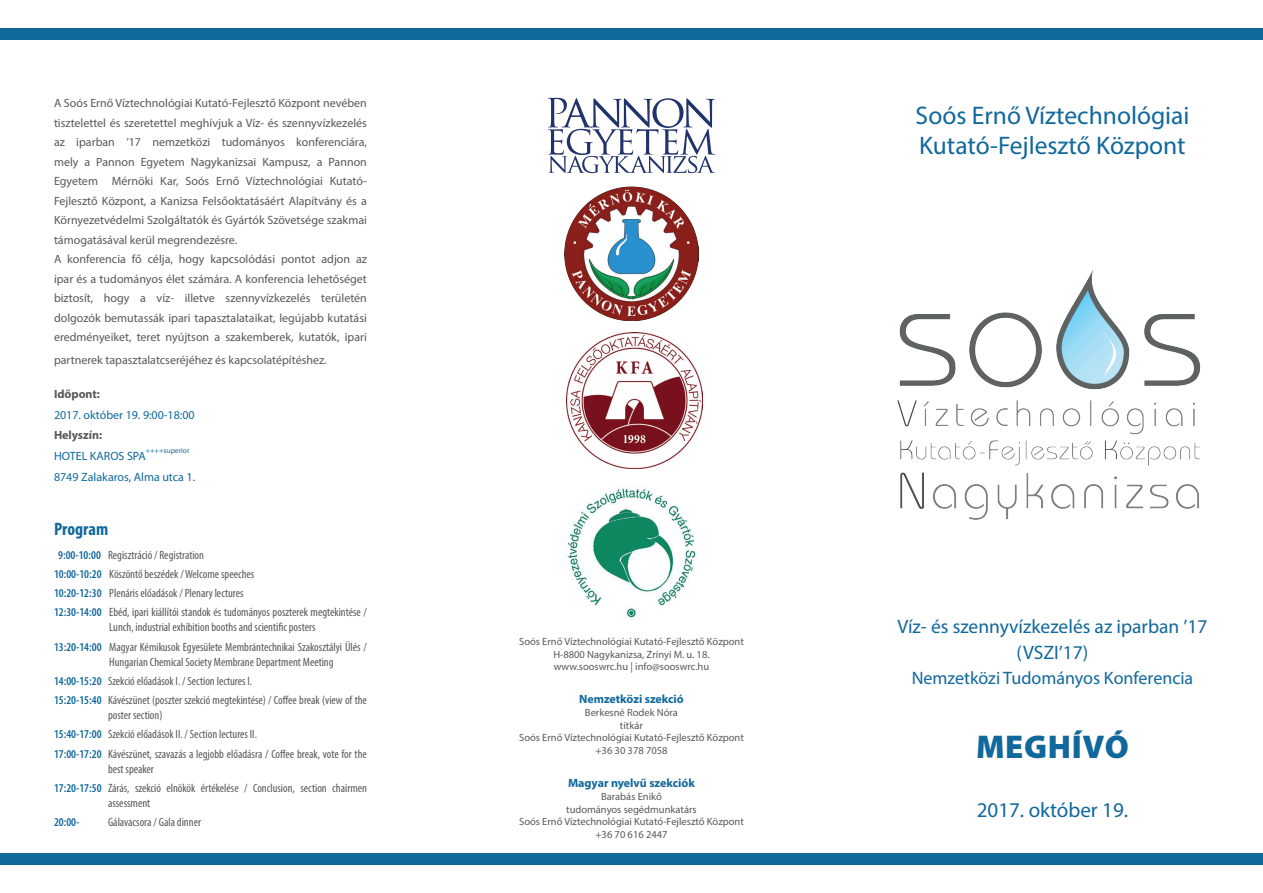
<style>
.page{position:relative;width:1263px;height:893px;background:#fff}
.page>*{position:absolute;margin:0;border:0;box-sizing:border-box;transform-origin:0 0}
.program{font:900 33px "Myriad Pro";letter-spacing:.02em;color:#10689b}
.program-2{font:25.5px/30.6px "Myriad Pro";color:#10689b}
.program-3{font:21px "Myriad Pro";color:#10689b}
.program-4{font:19.5px/25.2px "Myriad Pro";color:#10689b;text-align:center}
.program-5{font:18px "Myriad Pro";color:#10689b}
.Bekezdésstílus_1{font:700 condensed 18px "Myriad Pro";color:#10689b}
.program-6{font:condensed 12px/15px "Myriad Pro";color:#57585a}
.t1{font:12px/19.5px "Myriad Pro";color:#57585a;text-align:justify}
.t2{font:12px "Myriad Pro";color:#10689b}
.t3{font:700 12px "Myriad Pro";color:#10689b}
.t4{font:700 12px "Myriad Pro";color:#57585a}
.program-7{font:600 condensed 12px "Myriad Pro";color:#10689b}
.t5{font:10.5px/12.6px "Myriad Pro";color:#57585a;text-align:center}
.t6{font:7.5px "Myriad Pro";color:#10689b}
.s1{font-weight:600;color:#10689b}
</style>
<div class="page">
<img style="left:564px;top:187px;width:134px;height:134px">
<svg style="left:548px;top:98px;width:167px;height:75px"></svg>
<div style="left:0;top:28px;width:1263px;height:12px;background:#10689b"></div>
<div style="left:0;top:853px;width:1263px;height:12px;background:#10689b"></div>
<img style="left:897px;top:269px;width:304px;height:250px">
<img style="left:567px;top:488px;width:129px;height:130px">
<img style="left:567px;top:332px;width:136px;height:136px">
<p class="t1" style="left:54px;top:93px;width:314px">A Soós Ernő Víztechnológiai Kutató-Fejlesztő Központ nevében tisztelettel és szeretettel meghívjuk a Víz- és szennyvízkezelés az iparban ’17 nemzetközi tudományos konferenciára, mely a Pannon Egyetem Nagykanizsai Kampusz, a Pannon Egyetem Mérnöki Kar, Soós Ernő Víztechnológiai Kutató-Fejlesztő Központ, a Kanizsa Felsőoktatásáért Alapítvány és a Környezetvédelmi Szolgáltatók és Gyártók Szövetsége szakmai támogatásával kerül megrendezésre.</p>
<p class="t1" style="left:54px;top:249px;width:314px">A konferencia fő célja, hogy kapcsolódási pontot adjon az ipar és a tudományos élet számára. A konferencia lehetőséget biztosít, hogy a víz- illetve szennyvízkezelés területén dolgozók bemutassák ipari tapasztalataikat, legújabb kutatási eredményeiket, teret nyújtson a szakemberek, kutatók, ipari</p>
<p class="t1" style="left:54px;top:350px;width:274px">partnerek tapasztalatcseréjéhez és kapcsolatépítéshez.</p>
<p class="t4" style="left:54px;top:386px;width:48px">Időpont:</p>
<p class="t2" style="left:54px;top:407px;width:142px">2017. október 19. 9:00-18:00</p>
<p class="t4" style="left:54px;top:427px;width:50px">Helyszín:</p>
<p class="t2" style="left:54px;top:449px;width:93px">HOTEL KAROS SPA</p>
<p class="t6" style="left:146px;top:446px;width:45px">++++superior</p>
<p class="t2" style="left:54px;top:470px;width:143px">8749 Zalakaros, Alma utca 1.</p>
<p class="Bekezdésstílus_1" style="left:54px;top:518px;width:56px">Program</p>
<p class="program-6" style="left:58px;top:547px;width:147px"><span class="s1">9:00-10:00</span> Regisztráció / Registration</p>
<p class="program-6" style="left:54px;top:566px;width:202px"><span class="s1">10:00-10:20</span> Köszöntő beszédek / Welcome speeches</p>
<p class="program-6" style="left:54px;top:585px;width:191px"><span class="s1">10:20-12:30</span> Plenáris előadások / Plenary lectures</p>
<p class="program-6" style="left:54px;top:605px;width:314px;text-align:center"><span class="s1">12:30-14:00</span> Ebéd, ipari kiállítói standok és tudományos poszterek megtekintése /<br>Lunch, industrial exhibition booths and scientific posters</p>
<p class="program-6" style="left:109px;top:639px;width:259px;text-indent:-55px"><span class="s1">13:20-14:00</span> Magyar Kémikusok Egyesülete Membrántechnikai Szakosztályi Ülés /<br>Hungarian Chemical Society Membrane Department Meeting</p>
<p class="program-6" style="left:54px;top:673px;width:200px"><span class="s1">14:00-15:20</span> Szekció előadások I. / Section lectures I.</p>
<p class="program-6" style="left:108px;top:692px;width:260px;text-indent:-54px"><span class="s1">15:20-15:40</span> Kávészünet (poszter szekció megtekintése) / Coffee break (view of the poster section)</p>
<p class="program-6" style="left:54px;top:727px;width:204px"><span class="s1">15:40-17:00</span> Szekció előadások II. / Section lectures II.</p>
<p class="program-6" style="left:108px;top:746px;width:260px;text-indent:-54px"><span class="s1">17:00-17:20</span> Kávészünet, szavazás a legjobb előadásra / Coffee break, vote for the best speaker</p>
<p class="program-6" style="left:108px;top:780px;width:260px;text-indent:-54px"><span class="s1">17:20-17:50</span> Zárás, szekció elnökök értékelése / Conclusion, section chairmen assessment</p>
<p class="program-7" style="left:54px;top:816px;width:27px">20:00-</p>
<p class="program-6" style="left:108px;top:814px;width:94px">Gálavacsora / Gala dinner</p>
<p class="t5" style="left:519px;top:635px;width:226px">Soós Ernő Víztechnológiai Kutató-Fejlesztő Központ<br>H-8800 Nagykanizsa, Zrínyi M. u. 18. www.sooswrc.hu | info@sooswrc.hu</p>
<p class="t3" style="left:579px;top:691px;width:106px">Nemzetközi szekció</p>
<p class="t5" style="left:519px;top:706px;width:226px">Berkesné Rodek Nóra<br>titkár<br>Soós Ernő Víztechnológiai Kutató-Fejlesztő Központ +36 30 378 7058</p>
<p class="t3" style="left:568px;top:775px;width:128px">Magyar nyelvű szekciók</p>
<p class="t5" style="left:519px;top:790px;width:226px">Barabás Enikő<br>tudományos segédmunkatárs<br>Soós Ernő Víztechnológiai Kutató-Fejlesztő Központ +36 70 616 2447</p>
<p class="program-2" style="left:916px;top:99px;width:275px">Soós Ernő Víztechnológiai<br>Kutató-Fejlesztő Központ</p>
<p class="program-4" style="left:897px;top:614px;width:312px">Víz- és szennyvízkezelés az iparban ’17 (VSZI’17)</p>
<p class="program-5" style="left:912px;top:667px;width:283px">Nemzetközi Tudományos Konferencia</p>
<p class="program" style="left:976px;top:728px;width:154px">MEGHÍVÓ</p>
<p class="program-3" style="left:977px;top:797px;width:153px">2017. október 19.</p>
</div>
